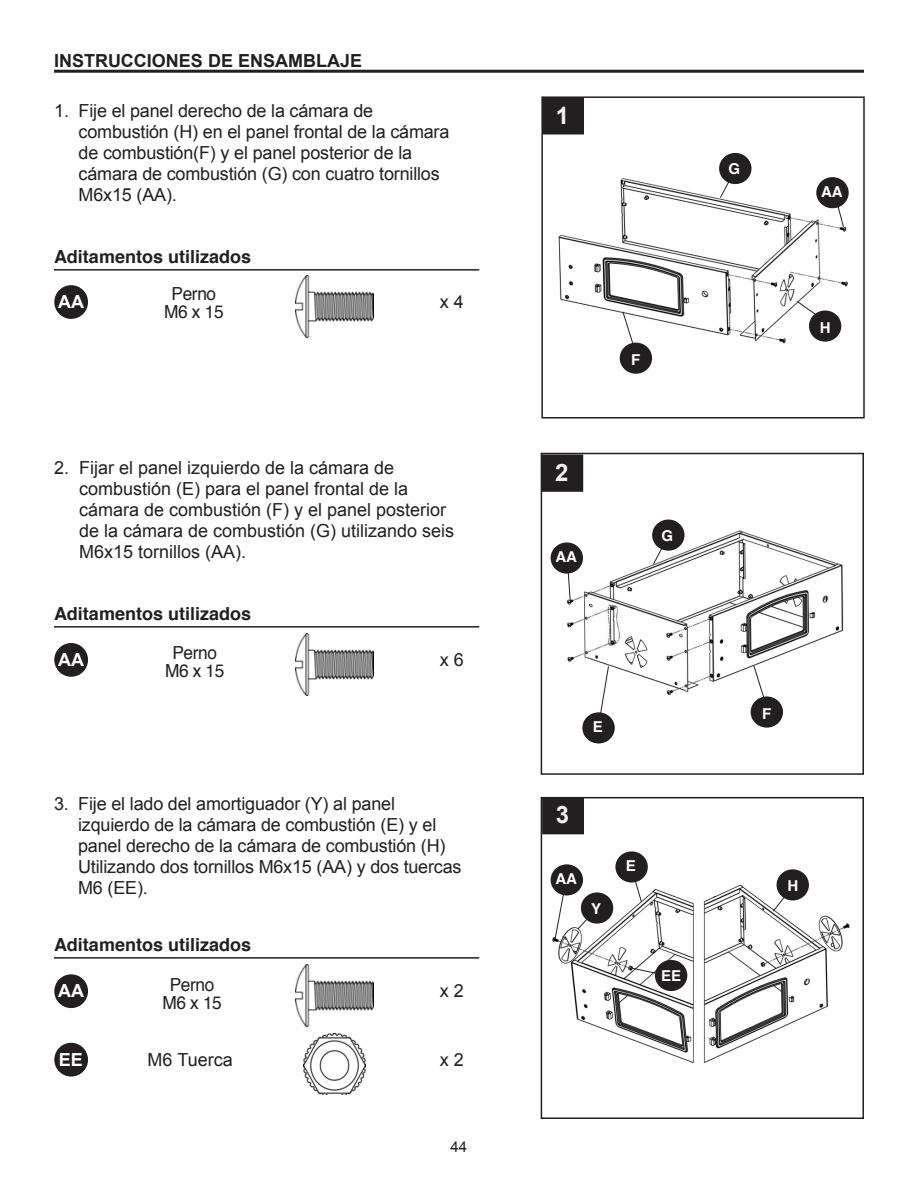
<style>
.page{position:relative;width:918px;height:1188px;background:#fff}
.page>*{position:absolute;margin:0;border:0;box-sizing:border-box;transform-origin:0 0}
.t1{font:700 24px "Arial";color:#f0f1f2}
.t2{font:18px/21px "Arial";letter-spacing:-.01em;color:#231f20}
.t3{font:700 18px "Helvetica";color:#231f20}
.t4{font:18px "Helvetica";letter-spacing:-.02em;color:#231f20;scale:.96 1}
.t5{font:700 18px "Arial";color:#231f20}
.t6{font:700 18px "Arial";color:#fff}
.t7{font:700 15px "Helvetica";color:#fff}
.t8{font:15px "Arial";color:#231f20}
</style>
<div class="page">
<hr style="left:54px;top:70px;width:810px;height:3px;background:#231f20">
<img style="left:550px;top:858px;width:300px;height:205px">
<img style="left:555px;top:519px;width:289px;height:195px">
<img style="left:558px;top:152px;width:291px;height:212px">
<hr style="left:54px;top:269px;width:425px;height:2px;background:#231f20">
<hr style="left:54px;top:626px;width:425px;height:2px;background:#231f20">
<hr style="left:54px;top:957px;width:425px;height:2px;background:#231f20">
<div style="left:54px;top:285px;width:34px;height:34px;background:#231f20;border-radius:50%"></div>
<svg style="left:544px;top:99px;width:40px;height:35px"></svg>
<svg style="left:544px;top:456px;width:39px;height:36px"></svg>
<svg style="left:544px;top:800px;width:40px;height:34px"></svg>
<div style="left:620px;top:343px;width:32px;height:31px;background:#231f20;border-radius:50%"></div>
<div style="left:655px;top:960px;width:32px;height:31px;background:#231f20;border-radius:50%"></div>
<div style="left:582px;top:712px;width:33px;height:31px;background:#231f20;border-radius:50%"></div>
<div style="left:719px;top:153px;width:33px;height:31px;background:#231f20;border-radius:50%"></div>
<div style="left:809px;top:310px;width:32px;height:32px;background:#231f20;border-radius:50%"></div>
<svg style="left:622px;top:311px;width:13px;height:36px"></svg>
<div style="left:816px;top:177px;width:33px;height:31px;background:#231f20;border-radius:50%"></div>
<div style="left:581px;top:892px;width:32px;height:32px;background:#231f20;border-radius:50%"></div>
<svg style="left:599px;top:666px;width:10px;height:50px"></svg>
<div style="left:541px;top:96px;width:324px;height:322px;border:2px solid #231f20"></div>
<svg style="left:836px;top:203px;width:8px;height:25px"></svg>
<svg style="left:719px;top:178px;width:12px;height:21px"></svg>
<svg style="left:796px;top:300px;width:20px;height:15px"></svg>
<div style="left:541px;top:453px;width:323px;height:322px;border:2px solid #231f20"></div>
<img style="left:295px;top:275px;width:78px;height:63px">
<div style="left:54px;top:643px;width:34px;height:34px;background:#231f20;border-radius:50%"></div>
<img style="left:295px;top:633px;width:78px;height:63px">
<div style="left:751px;top:696px;width:32px;height:32px;background:#231f20;border-radius:50%"></div>
<div style="left:652px;top:520px;width:33px;height:31px;background:#231f20;border-radius:50%"></div>
<div style="left:777px;top:869px;width:32px;height:31px;background:#231f20;border-radius:50%"></div>
<svg style="left:753px;top:665px;width:13px;height:36px"></svg>
<div style="left:551px;top:542px;width:32px;height:32px;background:#231f20;border-radius:50%"></div>
<svg style="left:652px;top:545px;width:12px;height:20px"></svg>
<svg style="left:567px;top:573px;width:4px;height:29px"></svg>
<div style="left:541px;top:797px;width:323px;height:322px;border:2px solid #231f20"></div>
<div style="left:615px;top:851px;width:33px;height:32px;background:#231f20;border-radius:50%"></div>
<div style="left:551px;top:864px;width:32px;height:32px;background:#231f20;border-radius:50%"></div>
<svg style="left:554px;top:892px;width:11px;height:48px"></svg>
<svg style="left:577px;top:915px;width:14px;height:15px"></svg>
<svg style="left:633px;top:879px;width:9px;height:24px"></svg>
<svg style="left:631px;top:967px;width:27px;height:7px"></svg>
<svg style="left:772px;top:895px;width:14px;height:17px"></svg>
<div style="left:54px;top:974px;width:34px;height:34px;background:#231f20;border-radius:50%"></div>
<img style="left:295px;top:964px;width:78px;height:63px">
<div style="left:54px;top:1043px;width:34px;height:34px;background:#231f20;border-radius:50%"></div>
<img style="left:303px;top:1034px;width:63px;height:60px">
<p class="t5" style="left:54px;top:49px;width:310px">INSTRUCCIONES DE ENSAMBLAJE</p>
<p class="t2" style="left:79px;top:100px;width:372px;text-indent:-24px">1. Fije el panel derecho de la cámara de combustión (H) en el panel frontal de la cámara de combustión(F) y el panel posterior de la cámara de combustión (G) con cuatro tornillos M6x15 (AA).</p>
<p class="t3" style="left:54px;top:242px;width:199px">Aditamentos utilizados</p>
<p class="t4" style="left:172px;top:280px;width:48px">Perno</p>
<p class="t4" style="left:164px;top:298px;width:63px">M6 x 15</p>
<p class="t6" style="left:58px;top:290px;width:27px">AA</p>
<p class="t2" style="left:440px;top:291px;width:26px">x 4</p>
<p class="t2" style="left:54px;top:457px;width:342px">2. Fijar el panel izquierdo de la cámara de</p>
<p class="t2" style="left:79px;top:478px;width:331px">combustión (E) para el panel frontal de la</p>
<p class="t2" style="left:79px;top:499px;width:369px">cámara de combustión (F) y el panel posterior</p>
<p class="t2" style="left:79px;top:520px;width:377px">de la cámara de combustión (G) utilizando seis</p>
<p class="t2" style="left:79px;top:541px;width:169px">M6x15 tornillos (AA).</p>
<p class="t3" style="left:54px;top:599px;width:199px">Aditamentos utilizados</p>
<p class="t4" style="left:172px;top:639px;width:48px">Perno</p>
<p class="t4" style="left:165px;top:657px;width:63px">M6 x 15</p>
<p class="t6" style="left:58px;top:648px;width:27px">AA</p>
<p class="t2" style="left:440px;top:649px;width:26px">x 6</p>
<p class="t2" style="left:54px;top:793px;width:343px">3. Fije el lado del amortiguador (Y) al panel</p>
<p class="t2" style="left:78px;top:814px;width:360px">izquierdo de la cámara de combustión (E) y el</p>
<p class="t2" style="left:78px;top:835px;width:369px">panel derecho de la cámara de combustión (H)</p>
<p class="t2" style="left:78px;top:856px;width:385px">Utilizando dos tornillos M6x15 (AA) y dos tuercas</p>
<p class="t2" style="left:78px;top:877px;width:71px">M6 (EE).</p>
<p class="t3" style="left:54px;top:930px;width:199px">Aditamentos utilizados</p>
<p class="t4" style="left:170px;top:971px;width:48px">Perno</p>
<p class="t4" style="left:162px;top:989px;width:63px">M6 x 15</p>
<p class="t6" style="left:58px;top:979px;width:27px">AA</p>
<p class="t2" style="left:440px;top:980px;width:26px">x 2</p>
<p class="t6" style="left:59px;top:1047px;width:26px">EE</p>
<p class="t2" style="left:148px;top:1049px;width:87px">M6 Tuerca</p>
<p class="t2" style="left:440px;top:1049px;width:26px">x 2</p>
<p class="t8" style="left:451px;top:1136px;width:18px">44</p>
<p class="t1" style="left:556px;top:99px;width:15px">1</p>
<p class="t7" style="left:729px;top:157px;width:13px">G</p>
<p class="t1" style="left:555px;top:456px;width:15px">2</p>
<p class="t7" style="left:555px;top:545px;width:23px">AA</p>
<p class="t7" style="left:631px;top:347px;width:11px">F</p>
<p class="t7" style="left:662px;top:523px;width:13px">G</p>
<p class="t7" style="left:821px;top:179px;width:23px">AA</p>
<p class="t7" style="left:820px;top:315px;width:12px">H</p>
<p class="t7" style="left:593px;top:715px;width:12px">E</p>
<p class="t1" style="left:556px;top:799px;width:15px">3</p>
<p class="t7" style="left:555px;top:867px;width:23px">AA</p>
<p class="t7" style="left:591px;top:896px;width:12px">Y</p>
<p class="t7" style="left:626px;top:854px;width:12px">E</p>
<p class="t7" style="left:661px;top:964px;width:22px">EE</p>
<p class="t7" style="left:762px;top:701px;width:11px">F</p>
<p class="t7" style="left:787px;top:874px;width:12px">H</p>
</div>
